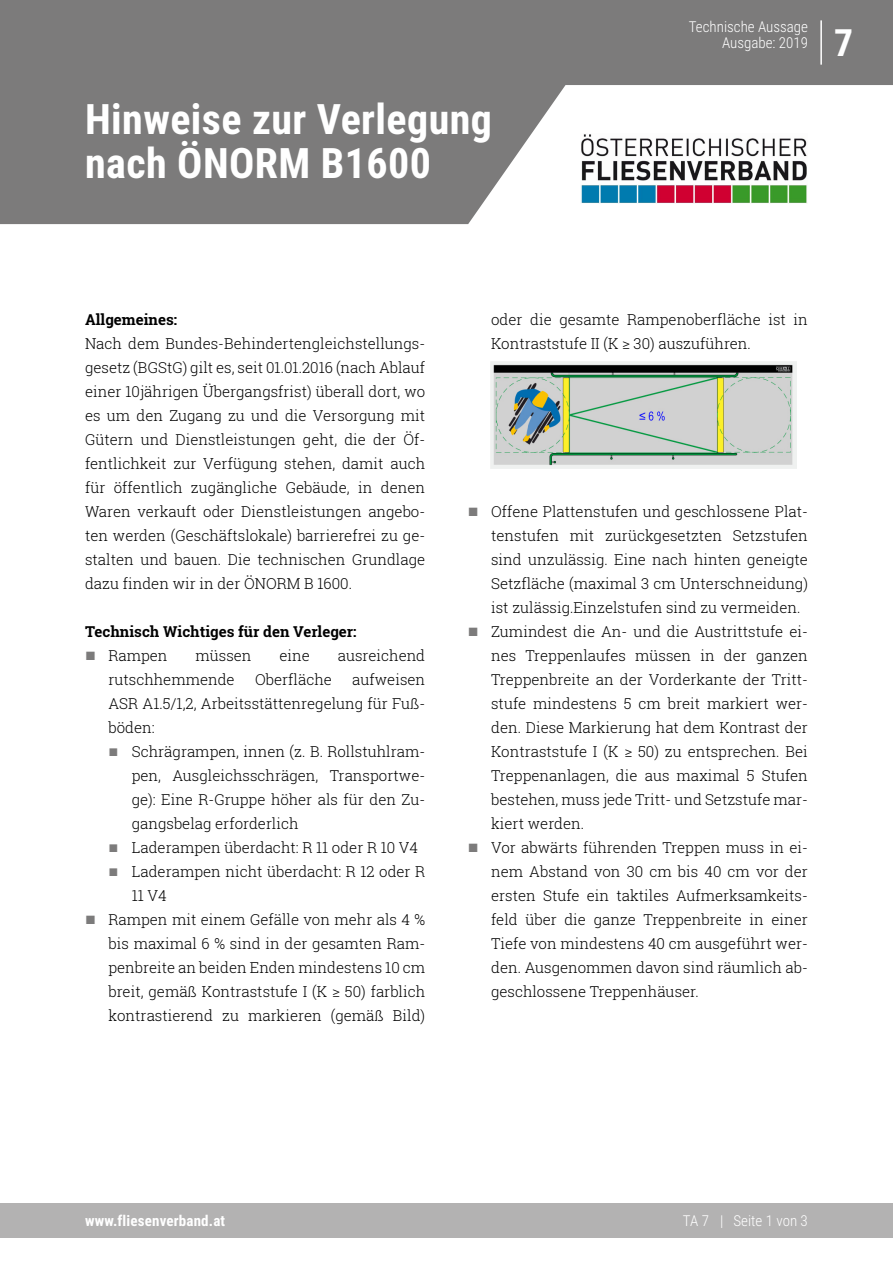
<style>
.page{position:relative;width:893px;height:1263px;background:#fff}
.page>*{position:absolute;margin:0;border:0;box-sizing:border-box;transform-origin:0 0}
.t1{font:700 42px/43.5px "Roboto Condensed";letter-spacing:.01em;color:#fff}
.t2{font:700 37.5px "Roboto Condensed";color:#fff}
.t3{font:300 15px/24px "Roboto Slab";color:#000;text-align:justify}
.t4{font:700 15px "Roboto Slab";color:#000}
.t5{font:300 15px "Roboto Condensed";color:#fff}
.t6{font:700 15px "Roboto Condensed";letter-spacing:.01em;color:#fff}
.s1{font-family:"Arial";font-weight:400;font-size:18px;color:#7c7b7b}
.s2{font-family:"Arial";font-weight:400;font-size:16.5px;color:#7c7b7b}
</style>
<div class="page">
<svg style="left:0;top:0;width:893px;height:224px;fill:#7c7b7b"></svg>
<hr style="left:820px;top:20px;width:2px;height:45px;background:#fff">
<div style="left:0;top:1203px;width:893px;height:34px;background:#b3b2b2"></div>
<img style="left:580px;top:133px;width:228px;height:71px">
<img style="left:490px;top:362px;width:307px;height:106px">
<h1 class="t1" style="left:85px;top:96px;width:408px">Hinweise zur Verlegung nach ÖNORM B1600</h1>
<p class="t5" style="left:689px;top:16px;width:121px">Technische Aussage</p>
<p class="t5" style="left:722px;top:32px;width:88px">Ausgabe: 2019</p>
<h2 class="t2" style="left:834px;top:16px;width:21px">7</h2>
<p class="t4" style="left:85px;top:309px;width:94px">Allgemeines:</p>
<p class="t3" style="left:85px;top:331px;width:342px">Nach dem Bundes-Behindertengleichstellungs&shy;gesetz (BGStG) gilt es, seit 01.01.2016 (nach Ablauf einer 10jährigen Übergangsfrist) überall dort, wo es um den Zugang zu und die Versorgung mit Gütern und Dienstleistungen geht, die der Öf&shy;fentlichkeit zur Verfügung stehen, damit auch für öffentlich zugängliche Gebäude, in denen Waren verkauft oder Dienstleistungen angebo&shy;ten werden (Geschäftslokale) barrierefrei zu ge&shy;stalten und bauen. Die technischen Grundlage dazu finden wir in der ÖNORM B 1600.</p>
<p class="t4" style="left:85px;top:621px;width:273px">Technisch Wichtiges für den Verleger:</p>
<p class="t3" style="left:85px;top:643px;width:84px"><span class="s1">■</span> Rampen</p>
<p class="t3" style="left:195px;top:643px;width:58px">müssen</p>
<p class="t3" style="left:279px;top:643px;width:32px">eine</p>
<p class="t3" style="left:338px;top:643px;width:89px">ausreichend</p>
<p class="t3" style="left:108px;top:667px;width:128px">rutschhemmende</p>
<p class="t3" style="left:255px;top:667px;width:78px">Oberfläche</p>
<p class="t3" style="left:108px;top:667px;width:318px;text-indent:244px">aufweisen ASR A1.5/1,2, Arbeitsstättenregelung für Fuß&shy;böden:</p>
<p class="t3" style="left:132px;top:739px;width:295px;text-indent:-23px"><span class="s2">■</span> Schrägrampen, innen (z. B. Rollstuhlram&shy;pen, Ausgleichsschrägen, Transportwe&shy;ge): Eine R-Gruppe höher als für den Zu&shy;gangsbelag erforderlich</p>
<p class="t3" style="left:108px;top:835px;width:311px"><span class="s2">■</span> Laderampen überdacht: R 11 oder R 10 V4</p>
<p class="t3" style="left:132px;top:859px;width:295px;text-indent:-23px"><span class="s2">■</span> Laderampen nicht überdacht: R 12 oder R<br>11 V4</p>
<p class="t3" style="left:108px;top:907px;width:318px;text-indent:-23px"><span class="s1">■</span> Rampen mit einem Gefälle von mehr als 4 % bis maximal 6 % sind in der gesamten Ram&shy;penbreite an beiden Enden mindestens 10 cm breit, gemäß Kontraststufe I (K ≥ 50) farblich kontrastierend zu markieren (gemäß Bild)</p>
<p class="t3" style="left:491px;top:307px;width:318px">oder die gesamte Rampenoberfläche ist in<br>Kontraststufe II (K ≥ 30) auszuführen.</p>
<p class="t3" style="left:491px;top:499px;width:318px;text-indent:-23px"><span class="s1">■</span> Offene Plattenstufen und geschlossene Plat&shy;tenstufen mit zurückgesetzten Setzstufen sind unzulässig. Eine nach hinten geneigte Setzfläche (maximal 3 cm Unterschneidung) ist zulässig.Einzelstufen sind zu vermeiden.</p>
<p class="t3" style="left:491px;top:619px;width:318px;text-indent:-23px"><span class="s1">■</span> Zumindest die An- und die Austrittstufe ei&shy;nes Treppenlaufes müssen in der ganzen Treppenbreite an der Vorderkante der Tritt&shy;stufe mindestens 5 cm breit markiert wer&shy;den. Diese Markierung hat dem Kontrast der Kontraststufe I (K ≥ 50) zu entsprechen. Bei Treppenanlagen, die aus maximal 5 Stufen bestehen, muss jede Tritt- und Setzstufe mar&shy;kiert werden.</p>
<p class="t3" style="left:491px;top:835px;width:318px;text-indent:-23px"><span class="s1">■</span> Vor abwärts führenden Treppen muss in ei&shy;nem Abstand von 30 cm bis 40 cm vor der ersten Stufe ein taktiles Aufmerksamkeits&shy;feld über die ganze Treppenbreite in einer Tiefe von mindestens 40 cm ausgeführt wer&shy;den. Ausgenommen davon sind räumlich ab&shy;geschlossene Treppenhäuser.</p>
<p class="t6" style="left:85px;top:1210px;width:142px">www.fliesenverband.at</p>
<p class="t5" style="left:720px;top:1210px;width:89px">| Seite 1 von 3</p>
<p class="t5" style="left:683px;top:1210px;width:28px">TA 7</p>
</div>
